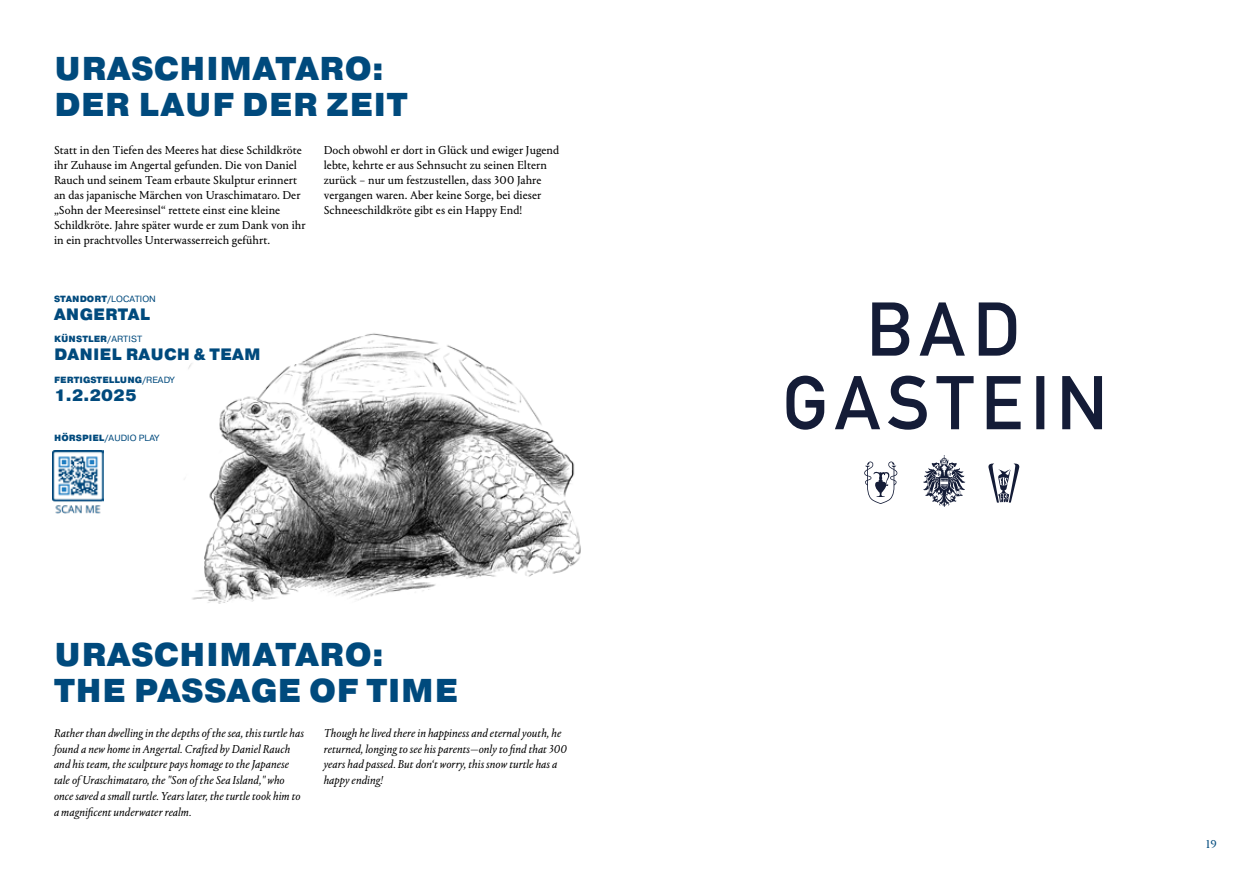
<style>
.page{position:relative;width:1259px;height:893px;background:#fff}
.page>*{position:absolute;margin:0;border:0;box-sizing:border-box;transform-origin:0 0}
.Überschrift{font:900 33px "Pragmatica";letter-spacing:.01em;color:#004a7d}
.Überschrift-2{font:900 16.5px "Pragmatica";letter-spacing:.01em;color:#004a7d}
.Fliesstext{font:12px/15px "Portrait Text";color:#000}
.Fliesstext_engl{font:italic 12px/15.8px "Portrait Text";color:#000}
.t1{font:12px "Portrait Text";color:#004a7d}
.Überschrift-3{font:900 9px "Pragmatica";letter-spacing:.01em;color:#004a7d}
.s1{font-weight:400}
</style>
<div class="page">
<svg style="left:786px;top:376px;width:316px;height:54px"></svg>
<svg style="left:872px;top:302px;width:144px;height:54px"></svg>
<svg style="left:864px;top:461px;width:33px;height:43px"></svg>
<svg style="left:988px;top:463px;width:31px;height:40px"></svg>
<svg style="left:923px;top:455px;width:42px;height:52px"></svg>
<img style="left:52px;top:333px;width:529px;height:270px">
<img style="left:53px;top:451px;width:50px;height:63px">
<p class="Überschrift" style="left:54px;top:47px;width:331px">URASCHIMATARO:</p>
<p class="Überschrift" style="left:54px;top:83px;width:355px">DER LAUF DER ZEIT</p>
<p class="Fliesstext" style="left:54px;top:142px;width:253px">Statt in den Tiefen des Meeres hat diese Schildkröte ihr Zuhause im Angertal gefunden. Die von Daniel Rauch und seinem Team erbaute Skulptur erinnert an das japanische Märchen von Uraschimataro. Der „Sohn der Meeresinsel“ rettete einst eine kleine Schildkröte. Jahre später wurde er zum Dank von ihr in ein prachtvolles Unterwasserreich geführt.</p>
<p class="Fliesstext" style="left:324px;top:142px;width:237px">Doch obwohl er dort in Glück und ewiger Jugend lebte, kehrte er aus Sehnsucht zu seinen Eltern zurück – nur um festzustellen, dass 300 Jahre</p>
<p class="Fliesstext" style="left:324px;top:187px;width:219px">vergangen waren. Aber keine Sorge, bei dieser<br>Schneeschildkröte gibt es ein Happy End!</p>
<p class="Überschrift-3" style="left:54px;top:293px;width:103px">STANDORT/<span class="s1">LOCATION</span></p>
<p class="Überschrift-2" style="left:54px;top:304px;width:97px">ANGERTAL</p>
<p class="Überschrift-3" style="left:54px;top:334px;width:90px">KÜNSTLER/<span class="s1">ARTIST</span></p>
<p class="Überschrift-2" style="left:54px;top:344px;width:208px">DANIEL RAUCH &amp; TEAM</p>
<p class="Überschrift-3" style="left:54px;top:374px;width:122px">FERTIGSTELLUNG/<span class="s1">READY</span></p>
<p class="Überschrift-2" style="left:54px;top:385px;width:84px">1.2.2025</p>
<p class="Überschrift-3" style="left:54px;top:432px;width:106px">HÖRSPIEL/<span class="s1">AUDIO PLAY</span></p>
<p class="Überschrift" style="left:54px;top:633px;width:331px">URASCHIMATARO:</p>
<p class="Überschrift" style="left:54px;top:669px;width:405px">THE PASSAGE OF TIME</p>
<p class="Fliesstext_engl" style="left:54px;top:724px;width:252px">Rather than dwelling in the depths of the sea, this turtle has found a new home in Angertal. Crafted by Daniel Rauch and his team, the sculpture pays homage to the Japanese tale of Uraschimataro, the "Son of the Sea Island," who once saved a small turtle. Years later, the turtle took him to a magnificent underwater realm.</p>
<p class="Fliesstext_engl" style="left:324px;top:724px;width:245px">Though he lived there in happiness and eternal youth, he returned, longing to see his parents—only to find that 300 years had passed. But don‘t worry, this snow turtle has a happy ending!</p>
<p class="t1" style="left:1206px;top:835px;width:12px">19</p>
</div>
